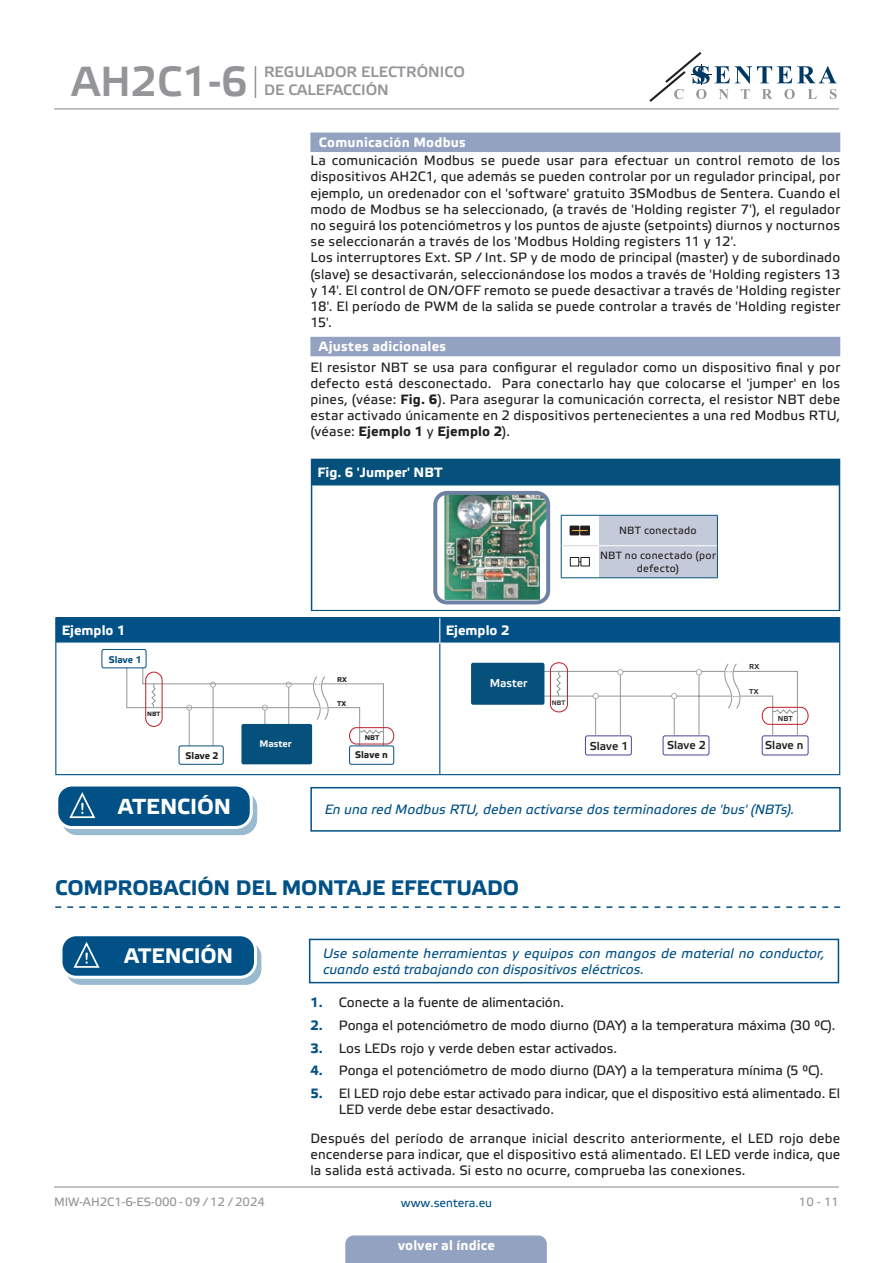
<style>
.page{position:relative;width:893px;height:1263px;background:#fff}
.page>*{position:absolute;margin:0;border:0;box-sizing:border-box;transform-origin:0 0}
.t1{font:42px "Etelka Medium Pro";color:#939598}
.t2{font:700 21.75px "Etelka Text Pro";letter-spacing:-.005em;color:#fff}
.t3{font:700 21px "Etelka Text Pro";color:#015186}
.t4{font:700 21px "Etelka Text Pro";letter-spacing:-.005em;color:#fff}
.t5{font:15px/18px "Etelka Medium Pro";color:#939598}
.body{font:13.5px/16.2px "Etelka Text Pro";color:#231f20;text-align:justify}
.attention{font:italic 13.5px/16.2px "Etelka Text Pro";letter-spacing:.01em;color:#015186}
.Number-roman{font:700 13.5px "Etelka Text Pro";letter-spacing:.015em;color:#fff}
.head-table{font:700 13.5px "Etelka Text Pro";color:#fff}
.t6{font:12px "Etelka Text Pro";color:#939598}
.t7{font:12px "Etelka Text Pro";color:#015186}
.t8{font:11.4px "Etelka Medium Pro";color:#231f20}
.t9{font:11.4px "Etelka Medium Pro";color:#fff}
.table_text{font:10.5px/12.6px "Etelka Text Pro";letter-spacing:.025em;color:#231f20;text-align:center}
.t10{font:700 9.6px "Etelka Text Pro";color:#231f20}
.t11{font:700 9.6px "Etelka Text Pro";color:#f2f3f4}
.t12{font:700 9.6px "Etelka Text Pro";color:#06517c}
.t13{font:7.2px "Etelka Medium Pro";color:#231f20}
.t14{font:700 6.9px "Etelka Text Pro";color:#231f20}
.t15{font:6.45px "Etelka Medium Pro";color:#231f20}
.t16{font:700 6.15px "Etelka Text Pro";color:#231f20}
.s1{font-weight:700}
.s2{font-weight:700;color:#015186}
</style>
<div class="page">
<hr style="left:54px;top:108px;width:785px;height:1px;background:#939598">
<hr style="left:54px;top:1186px;width:785px;height:1px;background:#939598">
<svg style="left:649px;top:52px;width:188px;height:50px"></svg>
<div style="left:345px;top:1235px;width:202px;height:28px;background:#94a2c2"></div>
<div style="left:310px;top:133px;width:530px;height:19px;background:#94a2c2"></div>
<div style="left:310px;top:337px;width:530px;height:19px;background:#94a2c2"></div>
<svg style="left:55px;top:906px;width:785px;height:2px"></svg>
<div style="left:312px;top:459px;width:527px;height:26px;background:#06517c"></div>
<hr style="left:311px;top:610px;width:529px;height:1px;background:#06517c">
<hr style="left:311px;top:459px;width:529px;height:1px;background:#06517c">
<svg style="left:311px;top:460px;width:1px;height:25px"></svg>
<svg style="left:839px;top:460px;width:1px;height:25px"></svg>
<hr style="left:311px;top:485px;width:1px;height:125px;background:#06517c">
<hr style="left:839px;top:485px;width:1px;height:125px;background:#06517c">
<hr style="left:598px;top:515px;width:120px;height:1px;background:#06517c">
<hr style="left:717px;top:516px;width:1px;height:30px;background:#06517c">
<hr style="left:717px;top:546px;width:1px;height:31px;background:#06517c">
<hr style="left:598px;top:577px;width:120px;height:1px;background:#06517c">
<svg style="left:561px;top:515px;width:156px;height:63px"></svg>
<div style="left:570px;top:557px;width:9px;height:9px;background:#fff"></div>
<div style="left:570px;top:557px;width:9px;height:9px;border:1px solid #231f20"></div>
<div style="left:581px;top:557px;width:8px;height:9px;background:#fff"></div>
<div style="left:580px;top:557px;width:10px;height:9px;border:1px solid #231f20"></div>
<img style="left:438px;top:496px;width:110px;height:106px">
<div style="left:433px;top:491px;width:117px;height:113px;border:4px solid #6d81a2;border-radius:12px"></div>
<hr style="left:55px;top:617px;width:385px;height:1px;background:#015186">
<hr style="left:440px;top:617px;width:400px;height:1px;background:#015186">
<div style="left:55px;top:618px;width:785px;height:25px;background:#015186"></div>
<hr style="left:56px;top:642px;width:384px;height:2px;background:#fff">
<hr style="left:440px;top:642px;width:399px;height:2px;background:#fff">
<hr style="left:55px;top:643px;width:1px;height:131px;background:#015186">
<hr style="left:55px;top:774px;width:385px;height:1px;background:#015186">
<hr style="left:439px;top:644px;width:1px;height:130px;background:#015186">
<hr style="left:839px;top:643px;width:1px;height:131px;background:#015186">
<hr style="left:440px;top:774px;width:400px;height:1px;background:#015186">
<div style="left:179px;top:745px;width:45px;height:20px;border:1px solid #06517c;border-radius:2px"></div>
<div style="left:349px;top:745px;width:45px;height:20px;border:1px solid #06517c;border-radius:2px"></div>
<div style="left:241px;top:724px;width:71px;height:40px;background:#06517c;border-radius:2px"></div>
<svg style="left:126px;top:653px;width:268px;height:96px"></svg>
<div style="left:102px;top:649px;width:44px;height:19px;background:#fff;border-radius:2px"></div>
<div style="left:102px;top:649px;width:44px;height:19px;border:1px solid #06517c;border-radius:2px"></div>
<div style="left:663px;top:735px;width:46px;height:20px;border:1px solid #4e439b;border-radius:2px"></div>
<hr style="left:531px;top:696px;width:200px;height:1px;background:#939598">
<hr style="left:538px;top:671px;width:187px;height:1px;background:#939598">
<div style="left:585px;top:735px;width:47px;height:20px;border:1px solid #4e439b;border-radius:2px"></div>
<div style="left:762px;top:735px;width:46px;height:20px;border:1px solid #4e439b;border-radius:2px"></div>
<div style="left:471px;top:663px;width:73px;height:42px;background:#06517c;border-radius:2px"></div>
<svg style="left:550px;top:662px;width:258px;height:74px"></svg>
<div style="left:310px;top:787px;width:531px;height:45px;border:2px solid #015186"></div>
<div style="left:66px;top:942px;width:195px;height:42px;background:#9abacf;border-radius:15px"></div>
<div style="left:66px;top:941px;width:195px;height:44px;border:1px solid #015186;border-radius:15px"></div>
<div style="left:61px;top:935px;width:194px;height:42px;background:#015186;border-radius:15px"></div>
<div style="left:60px;top:933px;width:197px;height:46px;border:3px solid #fff;border-radius:15px"></div>
<svg style="left:72px;top:942px;width:38px;height:36px"></svg>
<div style="left:309px;top:939px;width:530px;height:44px;border:2px solid #015186"></div>
<div style="left:62px;top:792px;width:195px;height:42px;background:#9abacf;border-radius:15px"></div>
<div style="left:61px;top:791px;width:196px;height:44px;border:1px solid #015186;border-radius:15px"></div>
<div style="left:57px;top:785px;width:194px;height:42px;background:#015186;border-radius:15px"></div>
<div style="left:55px;top:783px;width:198px;height:46px;border:3px solid #fff;border-radius:15px"></div>
<svg style="left:68px;top:792px;width:38px;height:36px"></svg>
<hr style="left:255px;top:66px;width:1px;height:32px;background:#939598">
<h1 class="t1" style="left:71px;top:59px;width:178px">AH2C1-6</h1>
<p class="t5" style="left:264px;top:64px;width:202px">REGULADOR ELECTRÓNICO<br>DE CALEFACCIÓN</p>
<p class="Number-roman" style="left:319px;top:135px;width:148px">Comunicación Modbus</p>
<p class="body" style="left:310px;top:153px;width:531px">La comunicación Modbus se puede usar para efectuar un control remoto de los dispositivos AH2C1, que además se pueden controlar por un regulador principal, por ejemplo, un oredenador con el 'software' gratuito 3SModbus de Sentera. Cuando el modo de Modbus se ha seleccionado, (a través de 'Holding register 7'), el regulador no seguirá los potenciómetros y los puntos de ajuste (setpoints) diurnos y nocturnos se seleccionarán a través de los 'Modbus Holding registers 11 y 12'.</p>
<p class="body" style="left:310px;top:250px;width:531px">Los interruptores Ext. SP / Int. SP y de modo de principal (master) y de subordinado (slave) se desactivarán, seleccionándose los modos a través de 'Holding registers 13 y 14'. El control de ON/OFF remoto se puede desactivar a través de 'Holding register 18'. El período de PWM de la salida se puede controlar a través de 'Holding register 15'.</p>
<p class="Number-roman" style="left:319px;top:339px;width:129px">Ajustes adicionales</p>
<p class="body" style="left:310px;top:360px;width:531px">El resistor NBT se usa para configurar el regulador como un dispositivo final y por defecto está desconectado. Para conectarlo hay que colocarse el 'jumper' en los pines, (véase: <span class="s1">Fig. 6</span>). Para asegurar la comunicación correcta, el resistor NBT debe estar activado únicamente en 2 dispositivos pertenecientes a una red Modbus RTU, (véase: <span class="s1">Ejemplo 1</span> y <span class="s1">Ejemplo 2</span>).</p>
<p class="head-table" style="left:318px;top:465px;width:127px">Fig. 6 'Jumper' NBT</p>
<p class="head-table" style="left:62px;top:623px;width:65px">Ejemplo 1</p>
<p class="head-table" style="left:446px;top:623px;width:65px">Ejemplo 2</p>
<p class="t14" style="left:337px;top:675px;width:11px">RX</p>
<p class="t14" style="left:337px;top:699px;width:11px">ТX</p>
<p class="t14" style="left:365px;top:734px;width:16px">NBT</p>
<p class="t12" style="left:109px;top:654px;width:35px">Slave 1</p>
<p class="t9" style="left:490px;top:677px;width:39px">Master</p>
<p class="t16" style="left:147px;top:710px;width:15px">NBT</p>
<p class="t11" style="left:259px;top:739px;width:34px">Master</p>
<p class="t10" style="left:186px;top:750px;width:35px">Slave 2</p>
<p class="t10" style="left:355px;top:749px;width:34px">Slave n</p>
<p class="table_text" style="left:619px;top:525px;width:79px">NBT conectado</p>
<p class="table_text" style="left:600px;top:550px;width:117px">NBT no conectado (por defecto)</p>
<p class="t15" style="left:552px;top:699px;width:15px">NBT</p>
<p class="t8" style="left:590px;top:739px;width:40px">Slave 1</p>
<p class="t8" style="left:667px;top:739px;width:40px">Slave 2</p>
<p class="t13" style="left:749px;top:663px;width:11px">RX</p>
<p class="t13" style="left:749px;top:687px;width:11px">ТX</p>
<p class="t13" style="left:778px;top:714px;width:16px">NBT</p>
<p class="t8" style="left:765px;top:739px;width:40px">Slave n</p>
<p class="t2" style="left:118px;top:794px;width:114px">ATENCIÓN</p>
<p class="attention" style="left:325px;top:802px;width:471px">En una red Modbus RTU, deben activarse dos terminadores de 'bus' (NBTs).</p>
<p class="t3" style="left:55px;top:876px;width:465px">COMPROBACIÓN DEL MONTAJE EFECTUADO</p>
<p class="t4" style="left:124px;top:944px;width:110px">ATENCIÓN</p>
<p class="attention" style="left:323px;top:946px;width:503px">Use solamente herramientas y equipos con mangos de material no conductor, cuando está trabajando con dispositivos eléctricos.</p>
<p class="body" style="left:310px;top:995px;width:255px"><span class="s2">1.</span> Conecte a la fuente de alimentación.</p>
<p class="body" style="left:310px;top:1018px;width:527px"><span class="s2">2.</span> Ponga el potenciómetro de modo diurno (DAY) a la temperatura máxima (30 °C).</p>
<p class="body" style="left:310px;top:1041px;width:308px"><span class="s2">3.</span> Los LEDs rojo y verde deben estar activados.</p>
<p class="body" style="left:310px;top:1063px;width:515px"><span class="s2">4.</span> Ponga el potenciómetro de modo diurno (DAY) a la temperatura mínima (5 °C).</p>
<p class="body" style="left:339px;top:1086px;width:503px;text-indent:-28px"><span class="s2">5.</span> El LED rojo debe estar activado para indicar, que el dispositivo está alimentado. El<br>LED verde debe estar desactivado.</p>
<p class="body" style="left:310px;top:1131px;width:531px">Después del período de arranque inicial descrito anteriormente, el LED rojo debe encenderse para indicar, que el dispositivo está alimentado. El LED verde indica, que la salida está activada. Si esto no ocurre, comprueba las conexiones.</p>
<p class="t6" style="left:54px;top:1195px;width:212px">MIW-AH2C1-6-ES-000 - 09 / 12 / 2024</p>
<p class="t7" style="left:401px;top:1196px;width:93px">www.sentera.eu</p>
<p class="t6" style="left:799px;top:1195px;width:42px">10 - 11</p>
<p class="Number-roman" style="left:398px;top:1238px;width:98px">volver al índice</p>
</div>
